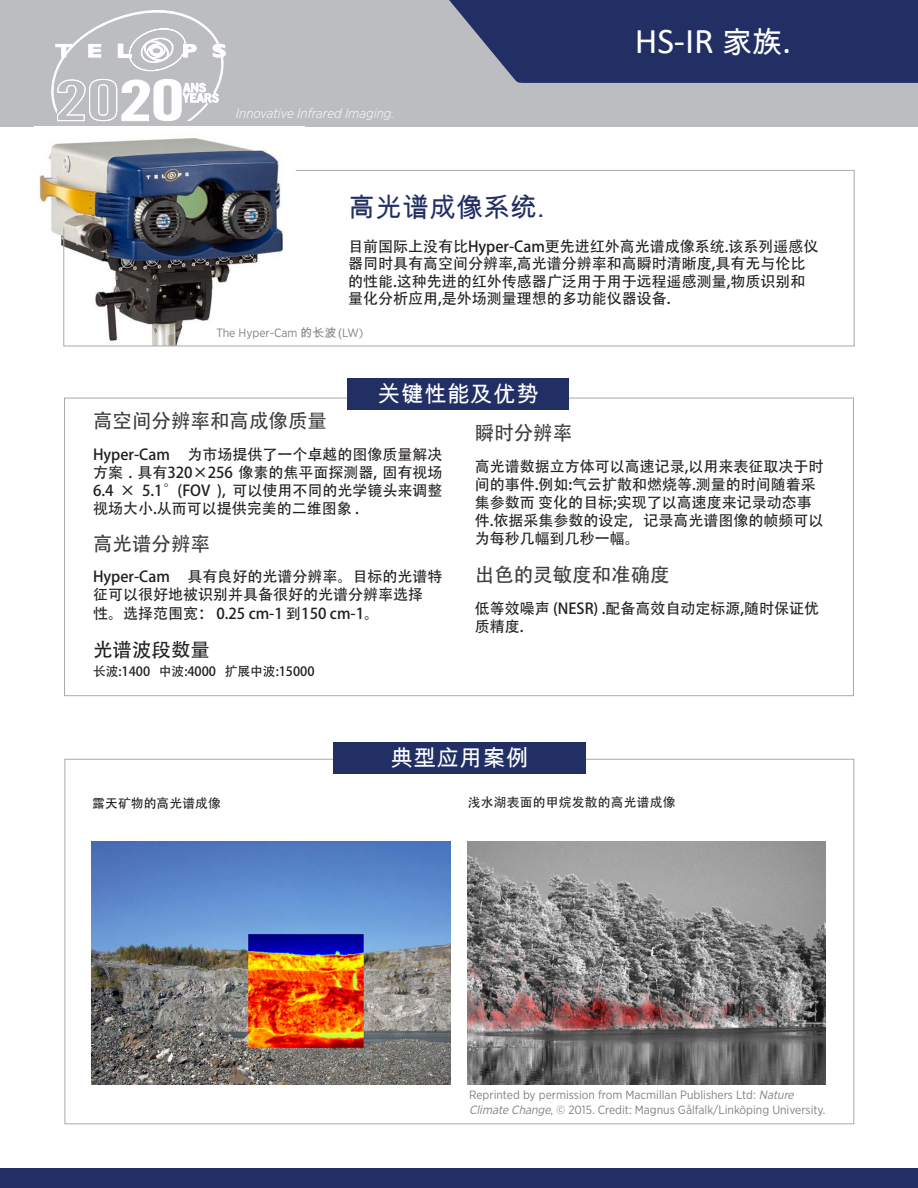
<style>
.page{position:relative;width:918px;height:1188px;background:#fff}
.page>*{position:absolute;margin:0;border:0;box-sizing:border-box;transform-origin:0 0}
.Légende{font:36.45px "Calibri";color:#fff}
.Texte_courant{font:27px "Arial Unicode MS";color:#222f65}
.New-TItre{font:22.5px "Arial Unicode MS";letter-spacing:.025em;color:#fff}
.Titre_sections{font:22.5px "Arial Unicode MS";letter-spacing:.025em;color:#fff}
.Texte_courant-2{font:19.5px "Adobe Heiti Std";color:#3e3e3f}
.Texte_courant-3{font:19.5px "Adobe Heiti Std";color:#231f20}
.Texte_courant-4{font:15px/18px "Adobe Heiti Std";color:#231f20}
.Légende-2{font:italic 300 13.5px "Gotham Narrow";color:#fff}
.Texte_courant-5{font:12.75px "Adobe Heiti Std";letter-spacing:.01em;color:#231f20}
.Légende-3{font:12px/15px "Gotham Narrow";color:#808285}
.s1{font-family:"Arial Unicode MS";font-size:30px}
.s2{font-family:"Arial Unicode MS"}
.s3{font-style:italic}
</style>
<div class="page">
<div style="left:0;top:0;width:918px;height:127px;background:#bcbdc0"></div>
<div style="left:0;top:1168px;width:918px;height:20px;background:#222f65"></div>
<img style="left:34px;top:126px;width:270px;height:121px">
<svg style="left:63px;top:170px;width:792px;height:177px"></svg>
<div style="left:348px;top:379px;width:221px;height:31px;background:#222f65"></div>
<img style="left:92px;top:841px;width:359px;height:244px">
<img style="left:468px;top:841px;width:357px;height:244px">
<div style="left:333px;top:743px;width:252px;height:31px;background:#222f65"></div>
<svg style="left:449px;top:0;width:469px;height:83px;background:#2d396b"></svg>
<svg style="left:52px;top:10px;width:173px;height:111px"></svg>
<p class="Légende-2" style="left:236px;top:105px;width:160px">Innovative Infrared Imaging.</p>
<p class="Légende" style="left:635px;top:16px;width:158px">HS-IR <span class="s1">家族</span>.</p>
<p class="Texte_courant" style="left:348px;top:188px;width:198px">高光谱成像系统.</p>
<p class="Texte_courant-4" style="left:348px;top:238px;width:472px;line-height:17.2px">目前国际上没有比Hyper-Cam更先进红外高光谱成像系统.该系列遥感仪器同时具有高空间分辨率,高光谱分辨率和高瞬时清晰度,具有无与伦比的性能.这种先进的红外传感器广泛用于用于远程遥感测量,物质识别和量化分析应用,是外场测量理想的多功能仪器设备.</p>
<p class="Légende-3" style="left:216px;top:325px;width:148px">The Hyper-Cam <span class="s2">的长波 (</span>LW)</p>
<p class="New-TItre" style="left:378px;top:378px;width:162px">关键性能及优势</p>
<p class="Texte_courant-2" style="left:93px;top:409px;width:235px">高空间分辨率和高成像质量</p>
<p class="Texte_courant-4" style="left:93px;top:446px;width:351px;text-align:justify">Hyper-Cam 为市场提供了一个卓越的图像质量解决方案 . 具有320×256 像素的焦平面探测器, 固有视场6.4 × 5.1°(FOV ), 可以使用不同的光学镜头来调整视场大小.从而可以提供完美的二维图象 .</p>
<p class="Texte_courant-2" style="left:93px;top:533px;width:118px">高光谱分辨率</p>
<p class="Texte_courant-4" style="left:93px;top:567px;width:351px;line-height:18.6px">Hyper-Cam 具有良好的光谱分辨率。目标的光谱特征可以很好地被识别并具备很好的光谱分辨率选择<br>性。选择范围宽： 0.25 cm-1 到150 cm-1。</p>
<p class="Texte_courant-3" style="left:93px;top:639px;width:118px">光谱波段数量</p>
<p class="Texte_courant-5" style="left:93px;top:664px;width:223px">长波:1400 中波:4000 扩展中波:15000</p>
<p class="Texte_courant-2" style="left:475px;top:421px;width:99px">瞬时分辨率</p>
<p class="Texte_courant-4" style="left:475px;top:458px;width:350px">高光谱数据立方体可以高速记录,以用来表征取决于时间的事件.例如:气云扩散和燃烧等.测量的时间随着采集参数而 变化的目标;实现了以高速度来记录动态事件.依据采集参数的设定，记录高光谱图像的帧频可以为每秒几幅到几秒一幅。</p>
<p class="Texte_courant-2" style="left:475px;top:563px;width:196px">出色的灵敏度和准确度</p>
<p class="Texte_courant-4" style="left:475px;top:600px;width:346px">低等效噪声 (NESR) .配备高效自动定标源,随时保证优质精度.</p>
<p class="Titre_sections" style="left:390px;top:742px;width:139px">典型应用案例</p>
<p class="Texte_courant-5" style="left:92px;top:795px;width:130px">露天矿物的高光谱成像</p>
<p class="Texte_courant-5" style="left:468px;top:794px;width:209px">浅水湖表面的甲烷发散的高光谱成像</p>
<p class="Légende-3" style="left:469px;top:1088px;width:358px">Reprinted by permission from Macmillan Publishers Ltd: <span class="s3">Nature<br>Climate Change</span>, © 2015. Credit: Magnus Gålfalk/Linköping University.</p>
</div>
